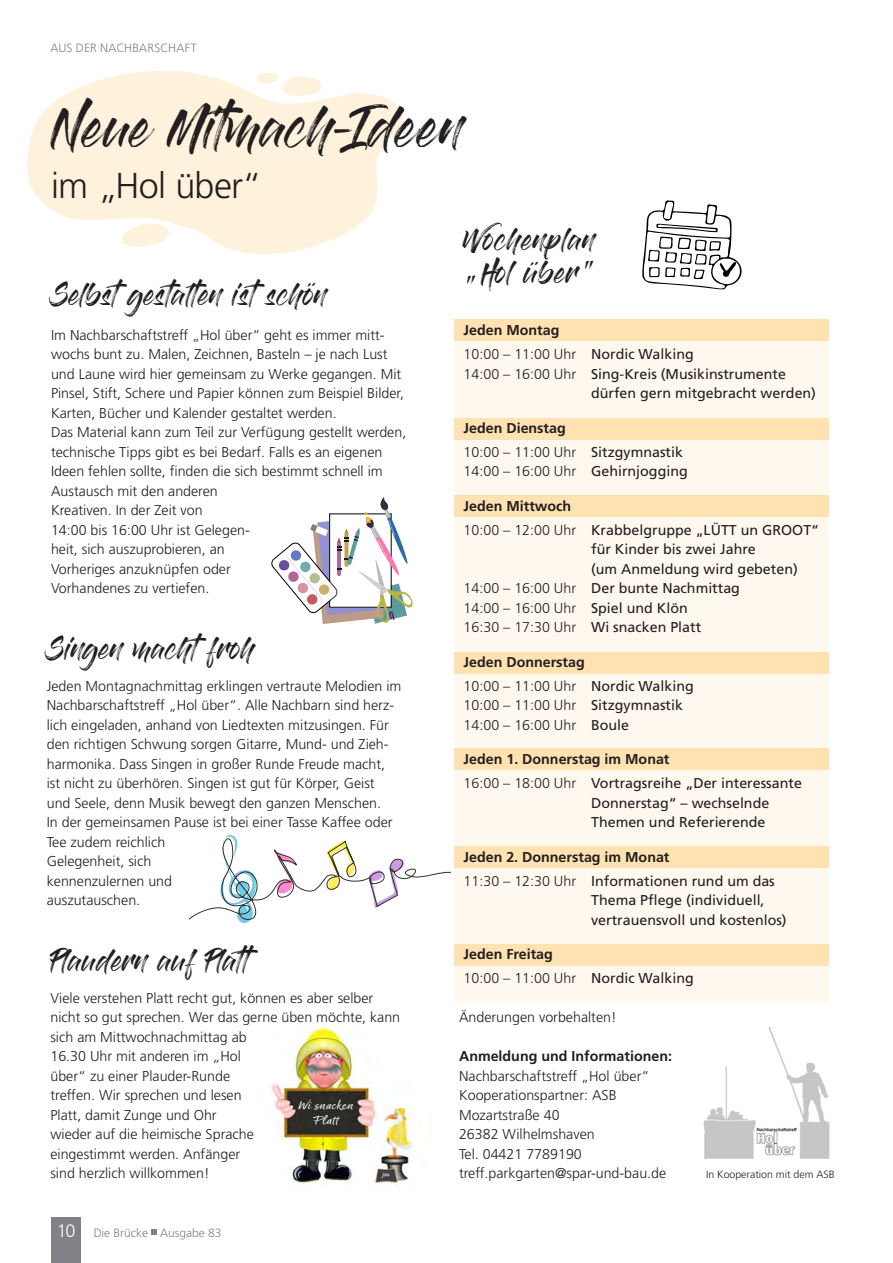
<style>
.page{position:relative;width:893px;height:1263px;background:#fff}
.page>*{position:absolute;margin:0;border:0;box-sizing:border-box;transform-origin:0 0}
.t1{font:42px "Gloss And Bloom";letter-spacing:-.015em;color:#231f20}
.t2{font:300 36px "Frutiger LT Pro";letter-spacing:-.02em;color:#231f20}
.t3{font:22.5px "Gloss And Bloom";color:#231f20}
.t4{font:22.5px/33px "Gloss And Bloom";letter-spacing:.02em;color:#231f20}
.t5{font:300 18px "Frutiger LT Pro";color:#fff}
.t6{font:300 14.25px/19.5px "Frutiger LT Pro";color:#231f20}
.t7{font:14.25px/19.5px "Frutiger LT Pro";color:#231f20}
.t8{font:700 14.25px/24px "Frutiger LT Pro";color:#231f20}
.t9{font:expanded 13.5px/15px "Good Karma Smooth";letter-spacing:.035em;color:#fff;text-align:center}
.t10{font:300 12px "Frutiger LT Pro";color:#808285}
.t11{font:300 10.5px "Frutiger LT Pro";color:#231f20}
.s1{font-weight:700}
.s2{font-weight:400}
.s3{font-weight:300}
</style>
<div class="page">
<svg style="left:152px;top:1229px;width:5px;height:5px"></svg>
<div style="left:455px;top:320px;width:374px;height:683px;background:#fef8ee"></div>
<svg style="left:27px;top:71px;width:376px;height:183px;fill:#fef2dc"></svg>
<svg style="left:255px;top:73px;width:70px;height:23px"></svg>
<svg style="left:120px;top:222px;width:50px;height:25px"></svg>
<div style="left:455px;top:319px;width:374px;height:21px;background:#fee2b2"></div>
<div style="left:455px;top:418px;width:374px;height:22px;background:#fee2b2"></div>
<div style="left:455px;top:495px;width:374px;height:21px;background:#fee2b2"></div>
<div style="left:455px;top:652px;width:374px;height:21px;background:#fee2b2"></div>
<div style="left:455px;top:749px;width:374px;height:21px;background:#fee2b2"></div>
<div style="left:455px;top:846px;width:374px;height:22px;background:#fee2b2"></div>
<img style="left:703px;top:1026px;width:127px;height:133px">
<svg style="left:642px;top:200px;width:100px;height:90px"></svg>
<div style="left:455px;top:944px;width:374px;height:21px;background:#fee2b2"></div>
<svg style="left:189px;top:834px;width:261px;height:89px"></svg>
<svg style="left:271px;top:497px;width:142px;height:127px"></svg>
<img style="left:271px;top:1027px;width:143px;height:158px">
<div style="left:51px;top:1217px;width:30px;height:46px;background:#808285"></div>
<p class="t10" style="left:51px;top:40px;width:148px">AUS DER NACHBARSCHAFT</p>
<h1 class="t1" style="left:51px;top:108px;width:413px">Neue Mitmach-Ideen</h1>
<h2 class="t2" style="left:51px;top:164px;width:212px">im „Hol über“</h2>
<h3 class="t4" style="left:464px;top:225px;width:132px">Wochenplan „ Hol über “</h3>
<p class="t6" style="left:464px;top:318px;width:232px;line-height:24px"><span class="s1">Jeden Montag<br></span>10:00 – 11:00 Uhr <span class="s2">Nordic Walking</span></p>
<p class="t7" style="left:591px;top:364px;width:226px;text-indent:-127px"><span class="s3">14:00 – 16:00 Uhr</span> Sing-Kreis (Musikinstrumente dürfen gern mitgebracht werden)</p>
<p class="t6" style="left:464px;top:416px;width:221px;line-height:24px"><span class="s1">Jeden Dienstag<br></span>10:00 – 11:00 Uhr <span class="s2">Sitzgymnastik</span></p>
<p class="t6" style="left:464px;top:461px;width:226px">14:00 – 16:00 Uhr <span class="s2">Gehirnjogging</span></p>
<p class="t7" style="left:464px;top:494px;width:357px;line-height:24px"><span class="s1">Jeden Mittwoch<br></span><span class="s3">10:00 – 12:00 Uhr</span> Krabbelgruppe „LÜTT un GROOT“</p>
<p class="t7" style="left:591px;top:539px;width:166px">für Kinder bis zwei Jahre</p>
<p class="t7" style="left:591px;top:559px;width:208px">(um Anmeldung wird gebeten)</p>
<p class="t7" style="left:464px;top:578px;width:278px"><span class="s3">14:00 – 16:00 Uhr</span> Der bunte Nachmittag</p>
<p class="t6" style="left:464px;top:598px;width:226px">14:00 – 16:00 Uhr <span class="s2">Spiel und Klön</span></p>
<p class="t6" style="left:464px;top:617px;width:239px">16:30 – 17:30 Uhr <span class="s2">Wi snacken Platt</span></p>
<p class="t8" style="left:464px;top:650px;width:232px">Jeden Donnerstag<br><span class="s3">10:00 – 11:00 Uhr</span> <span class="s2">Nordic Walking</span></p>
<p class="t6" style="left:464px;top:695px;width:221px">10:00 – 11:00 Uhr <span class="s2">Sitzgymnastik<br></span>14:00 – 16:00 Uhr <span class="s2">Boule</span></p>
<p class="t7" style="left:464px;top:747px;width:340px;line-height:24px"><span class="s1">Jeden 1. Donnerstag im Monat<br></span><span class="s3">16:00 – 18:00 Uhr</span> Vortragsreihe „Der interessante</p>
<p class="t7" style="left:591px;top:793px;width:180px">Donnerstag“ – wechselnde<br>Themen und Referierende</p>
<p class="t8" style="left:464px;top:845px;width:313px">Jeden 2. Donnerstag im Monat<br><span class="s3">11:30 – 12:30 Uhr</span> <span class="s2">Informationen rund um das</span></p>
<p class="t7" style="left:591px;top:890px;width:197px">Thema Pflege (individuell, vertrauensvoll und kostenlos)</p>
<p class="t6" style="left:464px;top:942px;width:232px;line-height:24px"><span class="s1">Jeden Freitag<br></span>10:00 – 11:00 Uhr <span class="s2">Nordic Walking</span></p>
<h3 class="t3" style="left:51px;top:285px;width:277px">Selbstgestalten istschön</h3>
<p class="t6" style="left:51px;top:325px;width:357px">Im Nachbarschaftstreff „Hol über“ geht es immer mitt&shy;wochs bunt zu. Malen, Zeichnen, Basteln – je nach Lust und Laune wird hier gemeinsam zu Werke gegangen. Mit Pinsel, Stift, Schere und Papier können zum Beispiel Bilder, Karten, Bücher und Kalender gestaltet werden.<br>Das Material kann zum Teil zur Verfügung gestellt werden, technische Tipps gibt es bei Bedarf. Falls es an eigenen Ideen fehlen sollte, finden die sich bestimmt schnell im Austausch mit den anderen<br>Kreativen. In der Zeit von<br>14:00 bis 16:00 Uhr ist Gelegen-<br>heit, sich auszuprobieren, an<br>Vorheriges anzuknüpfen oder<br>Vorhandenes zu vertiefen.</p>
<h3 class="t3" style="left:47px;top:638px;width:209px">Singen machtfroh</h3>
<p class="t6" style="left:47px;top:676px;width:356px">Jeden Montagnachmittag erklingen vertraute Melodien im Nachbarschaftstreff „Hol über“. Alle Nachbarn sind herz&shy;lich eingeladen, anhand von Liedtexten mitzusingen. Für den richtigen Schwung sorgen Gitarre, Mund- und Zieh&shy;harmonika. Dass Singen in großer Runde Freude macht, ist nicht zu überhören. Singen ist gut für Körper, Geist und Seele, denn Musik bewegt den ganzen Menschen.<br>In der gemeinsamen Pause ist bei einer Tasse Kaffee oder Tee zudem reichlich<br>Gelegenheit, sich<br>kennenzulernen und<br>auszutauschen.</p>
<h3 class="t3" style="left:50px;top:950px;width:214px">Plaudern auf Platt</h3>
<p class="t6" style="left:50px;top:988px;width:351px">Viele verstehen Platt recht gut, können es aber selber nicht so gut sprechen. Wer das gerne üben möchte, kann sich am Mittwochnachmittag ab<br>16.30 Uhr mit anderen im „Hol<br>über“ zu einer Plauder-Runde<br>treffen. Wir sprechen und lesen<br>Platt, damit Zunge und Ohr<br>wieder auf die heimische Sprache<br>eingestimmt werden. Anfänger<br>sind herzlich willkommen!</p>
<p class="t6" style="left:459px;top:1007px;width:159px">Änderungen vorbehalten!</p>
<p class="t8" style="left:459px;top:1044px;width:214px">Anmeldung und Informationen:</p>
<p class="t6" style="left:459px;top:1066px;width:209px">Nachbarschaftstreff „Hol über“<br>Kooperationspartner: ASB<br>Mozartstraße 40<br>26382 Wilhelmshaven<br>Tel. 04421 7789190 treff.parkgarten@spar-und-bau.de</p>
<p class="t9" style="left:298px;top:1099px;width:57px">Wi snacken<br>Platt</p>
<p class="t11" style="left:706px;top:1169px;width:130px">In Kooperation mit dem ASB</p>
<p class="t5" style="left:56px;top:1220px;width:20px">10</p>
<p class="t10" style="left:94px;top:1225px;width:129px">Die Brücke Ausgabe 83</p>
</div>
